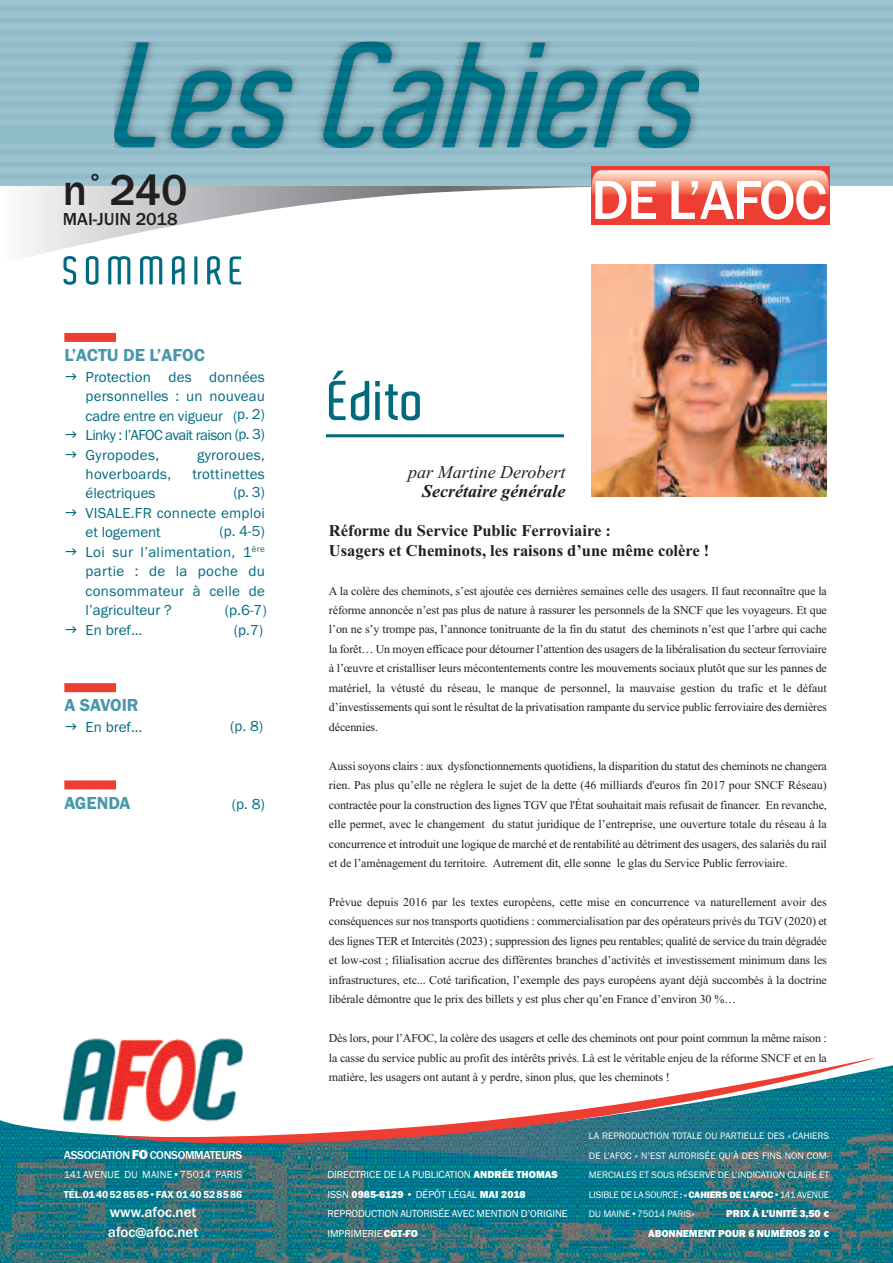
<style>
.page{position:relative;width:893px;height:1263px;background:#fff}
.page>*{position:absolute;margin:0;border:0;box-sizing:border-box;transform-origin:0 0}
.t1{font:500 57px "Franklin Gothic";letter-spacing:-.03em;color:#fff}
.t2{font:500 45px "Franklin Gothic";color:#231f20}
.t3{font:600 18px "Franklin Gothic";color:#4896a9}
.t4{font:italic 18px "Times New Roman";color:#231f20}
.t5{font:italic 700 18px "Times New Roman";color:#231f20}
.t6{font:500 18px "Franklin Gothic";color:#231f20}
.t7{font:700 16.5px/19.5px "Times New Roman";color:#231f20}
.t8{font:15px/19.5px "Franklin Gothic";letter-spacing:.005em;color:#006a7f;text-align:justify}
.t9{font:500 15px/19.5px "Franklin Gothic";color:#fff}
.t10{font:12px/19.5px "Times New Roman";letter-spacing:-.01em;color:#231f20;text-align:justify}
.t11{font:500 12px "Franklin Gothic";letter-spacing:-.03em;color:#fff}
.t12{font:10.5px/19.5px "Franklin Gothic";color:#fff}
.t13{font:800 10.5px/19.5px "Franklin Gothic";letter-spacing:-.005em;color:#fff;text-align:right}
.t14{font:600 10.5px "Franklin Gothic";letter-spacing:-.005em;color:#fff}
.t15{font:10.5px "Franklin Gothic";letter-spacing:.02em;color:#fff}
.t16{font:9.75px/19.5px "Franklin Gothic";letter-spacing:-.02em;color:#fff;text-align:justify}
.s1{font-weight:800;font-size:13.5px}
.s2{font-weight:800}
.s3{font-weight:500}
.s4{font-size:9px}
</style>
<div class="page">
<img style="left:0;top:1065px;width:893px;height:198px">
<img style="left:24px;top:186px;width:806px;height:73px">
<div style="left:0;top:0;width:893px;height:186px;background:#8fbac8"></div>
<svg style="left:114px;top:53px;width:585px;height:90px"></svg>
<svg style="left:329px;top:371px;width:91px;height:49px"></svg>
<div style="left:64px;top:333px;width:52px;height:9px;background:#ee3e34"></div>
<div style="left:64px;top:683px;width:52px;height:9px;background:#ee3e34"></div>
<div style="left:64px;top:780px;width:52px;height:9px;background:#ee3e34"></div>
<svg style="left:63px;top:256px;width:178px;height:29px"></svg>
<img style="left:64px;top:1038px;width:178px;height:86px">
<img style="left:250px;top:1066px;width:643px;height:101px">
<img style="left:110px;top:1056px;width:770px;height:96px">
<div style="left:0;top:0;width:893px;height:5px;background:#9dc2cf"></div>
<div style="left:0;top:11px;width:893px;height:6px;background:#9dc2cf"></div>
<div style="left:0;top:23px;width:893px;height:6px;background:#9dc2cf"></div>
<svg style="left:0;top:36px;width:893px;height:17px"></svg>
<svg style="left:0;top:59px;width:893px;height:6px"></svg>
<svg style="left:0;top:71px;width:893px;height:6px"></svg>
<svg style="left:0;top:83px;width:893px;height:6px"></svg>
<svg style="left:0;top:95px;width:893px;height:6px"></svg>
<svg style="left:0;top:107px;width:893px;height:6px"></svg>
<svg style="left:0;top:119px;width:893px;height:6px"></svg>
<div style="left:699px;top:131px;width:194px;height:6px;background:#9dc2cf"></div>
<svg style="left:114px;top:131px;width:574px;height:6px"></svg>
<svg style="left:0;top:143px;width:893px;height:6px"></svg>
<div style="left:0;top:155px;width:893px;height:6px;background:#9dc2cf"></div>
<div style="left:0;top:167px;width:893px;height:6px;background:#9dc2cf"></div>
<div style="left:0;top:179px;width:893px;height:6px;background:#9dc2cf"></div>
<div style="left:591px;top:167px;width:238px;height:58px;background:#ee3e34"></div>
<svg style="left:589px;top:170px;width:243px;height:25px;background:#f59f8a"></svg>
<hr style="left:326px;top:434px;width:238px;height:3px;background:#006a7f">
<img style="left:592px;top:264px;width:235px;height:232px">
<h2 class="t2" style="left:63px;top:164px;width:126px">n<sup>°</sup> 240</h2>
<h1 class="t1" style="left:591px;top:166px;width:237px">DE L’AFOC</h1>
<h3 class="t6" style="left:63px;top:208px;width:116px">MAI-JUIN 2018</h3>
<h3 class="t3" style="left:64px;top:344px;width:142px">L’ACTU DE L’AFOC</h3>
<p class="t8" style="left:86px;top:367px;width:181px">Protection des données personnelles : un nouveau cadre entre en vigueur (p. 2)<br>Linky : l’AFOC avait raison (p. 3)<br>Gyropodes,</p>
<p class="t8" style="left:197px;top:445px;width:69px">gyroroues,</p>
<p class="t8" style="left:86px;top:464px;width:87px">hoverboards,</p>
<p class="t8" style="left:192px;top:464px;width:74px">trottinettes</p>
<p class="t8" style="left:86px;top:483px;width:71px">électriques</p>
<p class="t8" style="left:86px;top:482px;width:181px;line-height:20.1px;text-indent:148px">(p. 3)<br>VISALE.FR connecte emploi et logement</p>
<p class="t8" style="left:86px;top:521px;width:181px;text-indent:134px">(p. 4-5)<br>Loi sur l’alimentation, 1<sup>ère </sup>partie : de la poche du consommateur à celle de l’agriculteur ?</p>
<p class="t8" style="left:225px;top:600px;width:43px">(p.6-7)</p>
<p class="t8" style="left:86px;top:620px;width:58px">En bref...</p>
<p class="t8" style="left:234px;top:620px;width:31px">(p.7)</p>
<h3 class="t3" style="left:64px;top:694px;width:76px">A SAVOIR</h3>
<p class="t8" style="left:86px;top:717px;width:58px">En bref...</p>
<p class="t8" style="left:230px;top:716px;width:35px">(p. 8)</p>
<h3 class="t3" style="left:64px;top:792px;width:68px">AGENDA</h3>
<p class="t8" style="left:232px;top:794px;width:35px">(p. 8)</p>
<p class="t11" style="left:64px;top:1148px;width:180px">ASSOCIATION <span class="s1">FO</span> CONSOMMATEURS</p>
<p class="t15" style="left:64px;top:1168px;width:180px">141 AVENUE DU MAINE•75014 PARIS</p>
<p class="t14" style="left:64px;top:1188px;width:180px">TÉL.0140528585•FAX 0140528586</p>
<p class="t9" style="left:108px;top:1202px;width:92px">www.afoc.net afoc@afoc.net</p>
<h3 class="t4" style="left:408px;top:461px;width:159px">par Martine Derobert</h3>
<h3 class="t5" style="left:422px;top:480px;width:145px">Secrétaire générale</h3>
<h3 class="t7" style="left:329px;top:521px;width:382px">Réforme du Service Public Ferroviaire :<br>Usagers et Cheminots, les raisons d’une même colère !</h3>
<p class="t10" style="left:329px;top:581px;width:499px">A la colère des cheminots, s’est ajoutée ces dernières semaines celle des usagers. Il faut reconnaître que la réforme annoncée n’est pas plus de nature à rassurer les personnels de la SNCF que les voyageurs. Et que l’on ne s’y trompe pas, l’annonce tonitruante de la fin du statut des cheminots n’est que l’arbre qui cache la forêt… Un moyen efficace pour détourner l’attention des usagers de la libéralisation du secteur ferroviaire à l’œuvre et cristalliser leurs mécontentements contre les mouvements sociaux plutôt que sur les pannes de matériel, la vétusté du réseau, le manque de personnel, la mauvaise gestion du trafic et le défaut d’investissements qui sont le résultat de la privatisation rampante du service public ferroviaire des dernières décennies.</p>
<p class="t10" style="left:329px;top:756px;width:499px">Aussi soyons clairs : aux dysfonctionnements quotidiens, la disparition du statut des cheminots ne changera rien. Pas plus qu’elle ne règlera le sujet de la dette (46 milliards d'euros fin 2017 pour SNCF Réseau) contractée pour la construction des lignes TGV que l'État souhaitait mais refusait de financer. En revanche, elle permet, avec le changement du statut juridique de l’entreprise, une ouverture totale du réseau à la concurrence et introduit une logique de marché et de rentabilité au détriment des usagers, des salariés du rail et de l’aménagement du territoire. Autrement dit, elle sonne le glas du Service Public ferroviaire.</p>
<p class="t10" style="left:329px;top:892px;width:500px">Prévue depuis 2016 par les textes européens, cette mise en concurrence va naturellement avoir des conséquences sur nos transports quotidiens : commercialisation par des opérateurs privés du TGV (2020) et des lignes TER et Intercités (2023) ; suppression des lignes peu rentables; qualité de service du train dégradée et low-cost ; filialisation accrue des différentes branches d’activités et investissement minimum dans les infrastructures, etc... Coté tarification, l’exemple des pays européens ayant déjà succombés à la doctrine libérale démontre que le prix des billets y est plus cher qu’en France d’environ 30 %…</p>
<p class="t10" style="left:329px;top:1028px;width:500px">Dès lors, pour l’AFOC, la colère des usagers et celle des cheminots ont pour point commun la même raison : la casse du service public au profit des intérêts privés. Là est le véritable enjeu de la réforme SNCF et en la matière, les usagers ont autant à y perdre, sinon plus, que les cheminots !</p>
<p class="t12" style="left:327px;top:1165px;width:242px">DIRECTRICE DE LA PUBLICATION <span class="s2">ANDRÉE THOMAS </span>ISSN <span class="s2">0985-6129</span> <span class="s3">•</span> DÉPÔT LÉGAL <span class="s2">MAI 2018<br></span>REPRODUCTION AUTORISÉE AVEC MENTION D’ORIGINE IMPRIMERIE<span class="s2">CGT-FO</span></p>
<p class="t16" style="left:589px;top:1126px;width:242px">LA REPRODUCTION TOTALE OU PARTIELLE DES «CAHIERS DE L’AFOC » N’EST AUTORISÉE QU’À DES FINS NON COM-MERCIALES ET SOUS RÉSERVE DE L’INDICATION CLAIRE ET LISIBLE DE LA SOURCE<span class="s3">:</span> <span class="s2">«CAHIERS DE L’AFOC•</span>141 AVENUE DU MAINE•75014 PARIS»</p>
<p class="t13" style="left:648px;top:1204px;width:183px">PRIX À L’UNITÉ 3,50 <span class="s4">€<br></span>ABONNEMENT POUR 6 NUMÉROS 20 <span class="s4">€</span></p>
</div>
